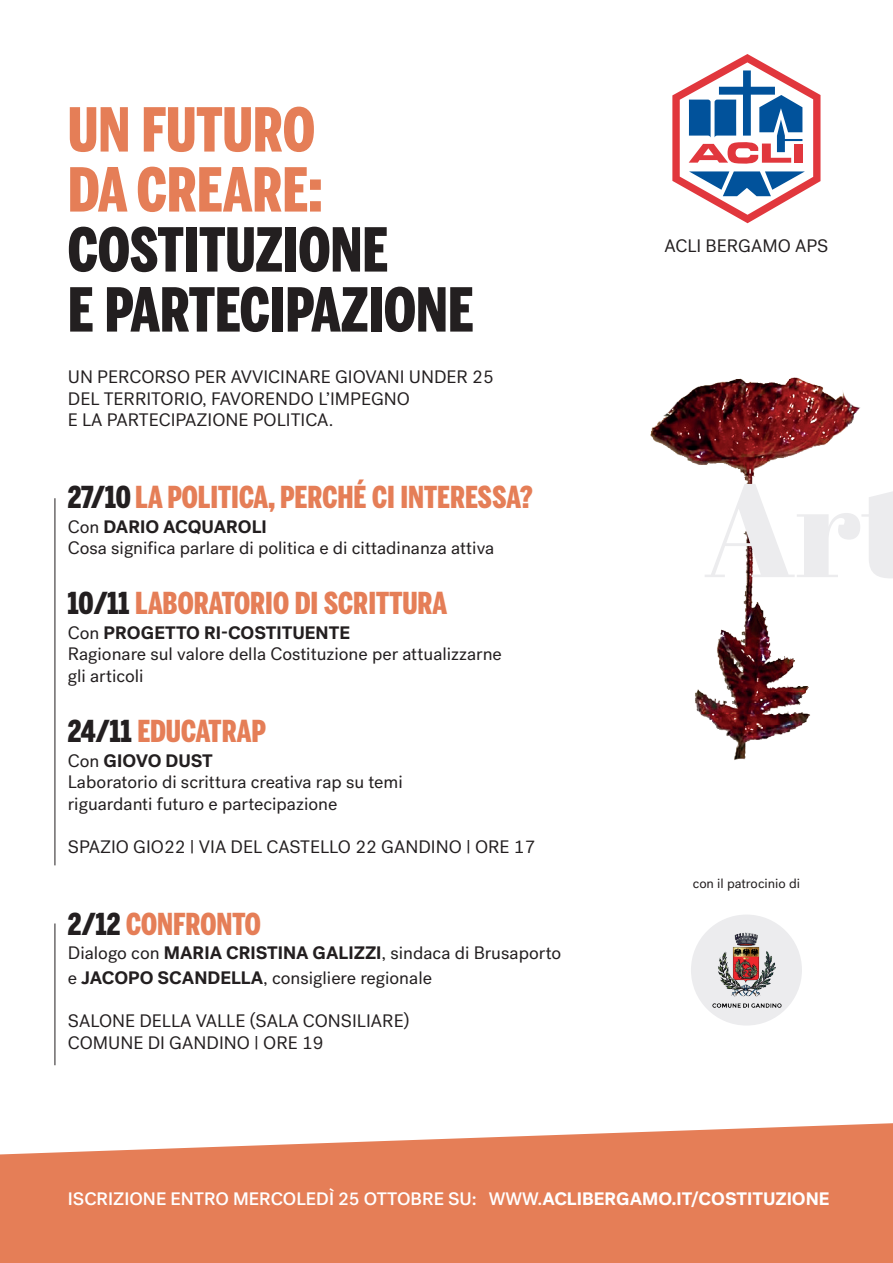
<style>
.page{position:relative;width:893px;height:1263px;background:#fff}
.page>*{position:absolute;margin:0;border:0;box-sizing:border-box;transform-origin:0 0}
.t1{font:900 60px/60px "Benton Sans Comp";color:#231f20}
.t2{font:900 60px/60px "Benton Sans Comp";color:#e57e57}
.t3{font:900 30px "Benton Sans Comp";color:#e57e57}
.t4{font:18px/21.6px "Post Grotesk";color:#231f20}
.t5{font:500 18px "Post Grotesk";color:#fff}
.t6{font:13.5px "Post Grotesk";color:#231f20}
.s1{color:#231f20}
.s2{font-weight:700}
</style>
<div class="page">
<img style="left:650px;top:223px;width:210px;height:537px">
<svg style="left:0;top:1123px;width:893px;height:140px;background:#e78c6a"></svg>
<svg style="left:672px;top:54px;width:148px;height:169px"></svg>
<div style="left:691px;top:914px;width:111px;height:111px;background:#ececee;border-radius:50%"></div>
<img style="left:702px;top:918px;width:87px;height:107px">
<hr style="left:55px;top:498px;width:1px;height:367px;background:#231f20">
<hr style="left:55px;top:923px;width:1px;height:142px;background:#231f20">
<h1 class="t2" style="left:68px;top:99px;width:256px">UN FUTURO<br>DA CREARE:</h1>
<h1 class="t1" style="left:68px;top:219px;width:407px">COSTITUZIONE<br>E PARTECIPAZIONE</h1>
<p class="t4" style="left:68px;top:366px;width:427px">UN PERCORSO PER AVVICINARE GIOVANI UNDER 25<br>DEL TERRITORIO, FAVORENDO L’IMPEGNO<br>E LA PARTECIPAZIONE POLITICA.</p>
<h2 class="t3" style="left:68px;top:480px;width:466px"><span class="s1">27/10</span> LA POLITICA, PERCHÉ CI INTERESSA?</h2>
<p class="t4" style="left:68px;top:516px;width:428px">Con <span class="s2">DARIO ACQUAROLI<br></span>Cosa significa parlare di politica e di cittadinanza attiva</p>
<h2 class="t3" style="left:68px;top:586px;width:381px"><span class="s1">10/11</span> LABORATORIO DI SCRITTURA</h2>
<p class="t4" style="left:68px;top:622px;width:436px">Con <span class="s2">PROGETTO RI-COSTITUENTE<br></span>Ragionare sul valore della Costituzione per attualizzarne gli articoli</p>
<h2 class="t3" style="left:68px;top:714px;width:200px"><span class="s1">24/11</span> EDUCATRAP</h2>
<p class="t4" style="left:68px;top:750px;width:336px">Con <span class="s2">GIOVO DUST<br></span>Laboratorio di scrittura creativa rap su temi riguardanti futuro e partecipazione</p>
<p class="t4" style="left:68px;top:836px;width:469px">SPAZIO GIO22 | VIA DEL CASTELLO 22 GANDINO | ORE 17</p>
<h2 class="t3" style="left:68px;top:906px;width:195px"><span class="s1">2/12</span> CONFRONTO</h2>
<p class="t4" style="left:68px;top:941px;width:495px;line-height:24.6px">Dialogo con <span class="s2">MARIA CRISTINA GALIZZI</span>, sindaca di Brusaporto e <span class="s2">JACOPO SCANDELLA</span>, consigliere regionale</p>
<p class="t4" style="left:68px;top:1010px;width:343px">SALONE DELLA VALLE (SALA CONSILIARE)<br>COMUNE DI GANDINO | ORE 19</p>
<p class="t4" style="left:665px;top:235px;width:165px">ACLI BERGAMO APS</p>
<p class="t6" style="left:693px;top:875px;width:109px">con il patrocinio di</p>
<p class="t5" style="left:68px;top:1188px;width:763px">ISCRIZIONE ENTRO MERCOLEDÌ 25 OTTOBRE SU: WWW.<span class="s2">ACLIBERGAMO.IT/COSTITUZIONE</span></p>
</div>
